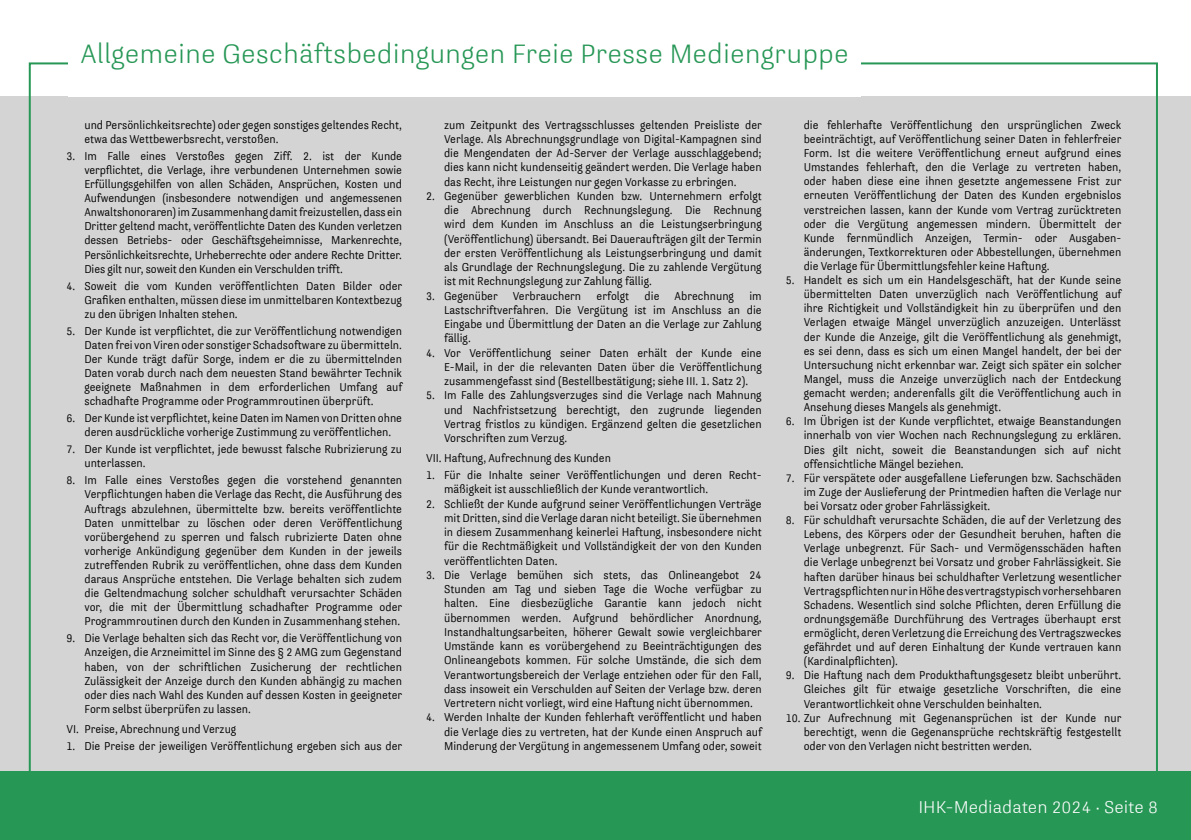
<style>
.page{position:relative;width:1191px;height:840px;background:#fff}
.page>*{position:absolute;margin:0;border:0;box-sizing:border-box;transform-origin:0 0}
.t1{font:300 28px "Medien Union Sans";color:#279756}
.t2{font:300 18px "Medien Union Sans";color:#fff}
.t3{font:12px/14px "Medien Union Sans";color:#000;text-align:justify;scale:.91 1}
</style>
<div class="page">
<div style="left:0;top:96px;width:1191px;height:743px;background:#d5d4d4"></div>
<div style="left:0;top:771px;width:1191px;height:68px;background:#279756"></div>
<h1 class="t1" style="left:80px;top:37px;width:769px">Allgemeine Geschäftsbedingungen Freie Presse Mediengruppe</h1>
<p class="t3" style="left:84px;top:117px;width:350px">und Persönlichkeitsrechte) oder gegen sonstiges geltendes Recht, etwa das Wettbewerbsrecht, verstoßen.</p>
<p class="t3" style="left:84px;top:148px;width:350px;text-indent:-18px">3. Im Falle eines Verstoßes gegen Ziff. 2. ist der Kunde verpflichtet, die Verlage, ihre verbundenen Unternehmen sowie Erfüllungsgehilfen von allen Schäden, Ansprüchen, Kosten und Aufwendungen (insbesondere notwendigen und angemessenen Anwaltshonoraren) im Zusammenhang damit freizustellen, dass ein Dritter geltend macht, veröffentlichte Daten des Kunden verletzen dessen Betriebs- oder Geschäftsgeheimnisse, Markenrechte, Persönlichkeitsrechte, Urheberrechte oder andere Rechte Dritter.<br>Dies gilt nur, soweit den Kunden ein Verschulden trifft.</p>
<p class="t3" style="left:84px;top:278px;width:351px;text-indent:-18px">4. Soweit die vom Kunden veröffentlichten Daten Bilder oder Grafiken enthalten, müssen diese im unmittelbaren Kontextbezug zu den übrigen Inhalten stehen.</p>
<p class="t3" style="left:84px;top:323px;width:351px;text-indent:-18px">5. Der Kunde ist verpflichtet, die zur Veröffentlichung notwendigen Daten frei von Viren oder sonstiger Schadsoftware zu übermitteln.<br>Der Kunde trägt dafür Sorge, indem er die zu übermittelnden Daten vorab durch nach dem neuesten Stand bewährter Technik geeignete Maßnahmen in dem erforderlichen Umfang auf schadhafte Programme oder Programmroutinen überprüft.</p>
<p class="t3" style="left:66px;top:411px;width:370px;text-align:center">6. DerKunde ist verpflichtet, keine Daten im Namen von Dritten ohne deren ausdrückliche vorherige Zustimmung zu veröffentlichen.</p>
<p class="t3" style="left:84px;top:442px;width:350px;text-indent:-18px">7. Der Kunde ist verpflichtet, jede bewusst falsche Rubrizierung zu unterlassen.</p>
<p class="t3" style="left:84px;top:473px;width:351px;text-indent:-18px">8. Im Falle eines Verstoßes gegen die vorstehend genannten Verpflichtungen haben die Verlage das Recht, die Ausführung des Auftrags abzulehnen, übermittelte bzw. bereits veröffentlichte Daten unmittelbar zu löschen oder deren Veröffentlichung vorübergehend zu sperren und falsch rubrizierte Daten ohne vorherige Ankündigung gegenüber dem Kunden in der jeweils zutreffenden Rubrik zu veröffentlichen, ohne dass dem Kunden daraus Ansprüche entstehen. Die Verlage behalten sich zudem die Geltendmachung solcher schuldhaft verursachter Schäden vor, die mit der Übermittlung schadhafter Programme oder Programmroutinen durch den Kunden in Zusammenhang stehen.</p>
<p class="t3" style="left:84px;top:631px;width:351px;text-indent:-18px">9. Die Verlage behalten sich das Recht vor, die Veröffentlichung von Anzeigen, die Arzneimittel im Sinne des § 2 AMG zum Gegenstand haben, von der schriftlichen Zusicherung der rechtlichen Zulässigkeit der Anzeige durch den Kunden abhängig zu machen oder dies nach Wahl des Kunden auf dessen Kosten in geeigneter Form selbst überprüfen zu lassen.</p>
<p class="t3" style="left:66px;top:721px;width:188px">VI. Preise, Abrechnung und Verzug</p>
<p class="t3" style="left:66px;top:738px;width:370px">1. Die Preise der jeweiligen Veröffentlichung ergeben sich aus der</p>
<p class="t3" style="left:444px;top:117px;width:351px">zum Zeitpunkt des Vertragsschlusses geltenden Preisliste der Verlage. Als Abrechnungsgrundlage von Digital-Kampagnen sind die Mengendaten der Ad-Server der Verlage ausschlaggebend; dies kann nicht kundenseitig geändert werden. Die Verlage haben das Recht, ihre Leistungen nur gegen Vorkasse zu erbringen.</p>
<p class="t3" style="left:444px;top:188px;width:350px;text-indent:-18px">2. Gegenüber gewerblichen Kunden bzw. Unternehmern erfolgt die Abrechnung durch Rechnungslegung. Die Rechnung wird dem Kunden im Anschluss an die Leistungserbringung (Veröffentlichung) übersandt. Bei Daueraufträgen gilt der Termin der ersten Veröffentlichung als Leistungserbringung und damit als Grundlage der Rechnungslegung. Die zu zahlende Vergütung ist mit Rechnungslegung zur Zahlung fällig.</p>
<p class="t3" style="left:426px;top:288px;width:172px">3. Gegenüber Verbrauchern</p>
<p class="t3" style="left:596px;top:288px;width:37px">erfolgt</p>
<p class="t3" style="left:644px;top:288px;width:18px">die</p>
<p class="t3" style="left:674px;top:288px;width:67px">Abrechnung</p>
<p class="t3" style="left:444px;top:288px;width:350px;text-indent:305px">im Lastschriftverfahren. Die Vergütung ist im Anschluss an die Eingabe und Übermittlung der Daten an die Verlage zur Zahlung fällig.</p>
<p class="t3" style="left:444px;top:345px;width:350px;text-indent:-18px">4. Vor Veröffentlichung seiner Daten erhält der Kunde eine E-Mail, in der die relevanten Daten über die Veröffentlichung zusammengefasst sind (Bestellbestätigung; siehe III. 1. Satz 2).</p>
<p class="t3" style="left:444px;top:388px;width:350px;text-indent:-18px">5. Im Falle des Zahlungsverzuges sind die Verlage nach Mahnung und Nachfristsetzung berechtigt, den zugrunde liegenden Vertrag fristlos zu kündigen. Ergänzend gelten die gesetzlichen Vorschriften zum Verzug.</p>
<p class="t3" style="left:426px;top:450px;width:205px">VII. Haftung, Aufrechnung des Kunden</p>
<p class="t3" style="left:444px;top:467px;width:350px;text-indent:-18px">1. Für die Inhalte seiner Veröffentlichungen und deren Recht&shy;mäßigkeit ist ausschließlich der Kunde verantwortlich.</p>
<p class="t3" style="left:444px;top:496px;width:350px;text-indent:-18px">2. Schließt der Kunde aufgrund seiner Veröffentlichungen Verträge mit Dritten, sind die Verlage daran nicht beteiligt. Sie übernehmen in diesem Zusammenhang keinerlei Haftung, insbesondere nicht für die Rechtmäßigkeit und Vollständigkeit der von den Kunden veröffentlichten Daten.</p>
<p class="t3" style="left:444px;top:567px;width:351px;text-indent:-18px">3. Die Verlage bemühen sich stets, das Onlineangebot 24<br>Stunden am Tag und sieben Tage die Woche verfügbar zu halten. Eine diesbezügliche Garantie kann jedoch nicht übernommen werden. Aufgrund behördlicher Anordnung, Instandhaltungsarbeiten, höherer Gewalt sowie vergleichbarer Umstände kann es vorübergehend zu Beeinträchtigungen des Onlineangebots kommen. Für solche Umstände, die sich dem Verantwortungsbereich der Verlage entziehen oder für den Fall, dass insoweit ein Verschulden auf Seiten der Verlage bzw. deren Vertretern nicht vorliegt, wird eine Haftung nicht übernommen.</p>
<p class="t3" style="left:444px;top:709px;width:351px;text-indent:-18px">4. Werden Inhalte der Kunden fehlerhaft veröffentlicht und haben die Verlage dies zu vertreten, hat der Kunde einen Anspruch auf Minderung der Vergütung in angemessenem Umfang oder, soweit</p>
<p class="t3" style="left:803px;top:118px;width:351px">die fehlerhafte Veröffentlichung den ursprünglichen Zweck beeinträchtigt, auf Veröffentlichung seiner Daten in fehlerfreier Form. Ist die weitere Veröffentlichung erneut aufgrund eines Umstandes fehlerhaft, den die Verlage zu vertreten haben, oder haben diese eine ihnen gesetzte angemessene Frist zur erneuten Veröffentlichung der Daten des Kunden ergebnislos verstreichen lassen, kann der Kunde vom Vertrag zurücktreten oder die Vergütung angemessen mindern. Übermittelt der Kunde fernmündlich Anzeigen, Termin- oder Ausgaben&shy;änderungen, Textkorrekturen oder Abbestellungen, übernehmen die Verlage für Übermittlungsfehler keine Haftung.</p>
<p class="t3" style="left:803px;top:273px;width:351px;text-indent:-18px">5. Handelt es sich um ein Handelsgeschäft, hat der Kunde seine übermittelten Daten unverzüglich nach Veröffentlichung auf ihre Richtigkeit und Vollständigkeit hin zu überprüfen und den Verlagen etwaige Mängel unverzüglich anzuzeigen. Unterlässt der Kunde die Anzeige, gilt die Veröffentlichung als genehmigt, es sei denn, dass es sich um einen Mangel handelt, der bei der Untersuchung nicht erkennbar war. Zeigt sich später ein solcher Mangel, muss die Anzeige unverzüglich nach der Entdeckung gemacht werden; anderenfalls gilt die Veröffentlichung auch in Ansehung dieses Mangels als genehmigt.</p>
<p class="t3" style="left:803px;top:414px;width:350px;text-indent:-18px">6. Im Übrigen ist der Kunde verpflichtet, etwaige Beanstandungen innerhalb von vier Wochen nach Rechnungslegung zu erklären.<br>Dies gilt nicht, soweit die Beanstandungen sich auf nicht offensichtliche Mängel beziehen.</p>
<p class="t3" style="left:803px;top:470px;width:351px;text-indent:-18px">7. Für verspätete oder ausgefallene Lieferungen bzw. Sachschäden im Zuge der Auslieferung der Printmedien haften die Verlage nur bei Vorsatz oder grober Fahrlässigkeit.</p>
<p class="t3" style="left:803px;top:512px;width:351px;text-indent:-18px">8. Für schuldhaft verursachte Schäden, die auf der Verletzung des Lebens, des Körpers oder der Gesundheit beruhen, haften die Verlage unbegrenzt. Für Sach- und Vermögensschäden haften die Verlage unbegrenzt bei Vorsatz und grober Fahrlässigkeit. Sie haften darüber hinaus bei schuldhafter Verletzung wesentlicher VertragspflichtennurinHöhedesvertragstypischvorhersehbaren Schadens. Wesentlich sind solche Pflichten, deren Erfüllung die ordnungsgemäße Durchführung des Vertrages überhaupt erst ermöglicht, deren Verletzung die Erreichung des Vertragszweckes gefährdet und auf deren Einhaltung der Kunde vertrauen kann (Kardinalpflichten).</p>
<p class="t3" style="left:803px;top:667px;width:350px;text-indent:-18px">9. Die Haftung nach dem Produkthaftungsgesetz bleibt unberührt.<br>Gleiches gilt für etwaige gesetzliche Vorschriften, die eine Verantwortlichkeit ohne Verschulden beinhalten.</p>
<p class="t3" style="left:803px;top:710px;width:351px;text-indent:-18px">10. Zur Aufrechnung mit Gegenansprüchen ist der Kunde nur berechtigt, wenn die Gegenansprüche rechtskräftig festgestellt oder von den Verlagen nicht bestritten werden.</p>
<h2 class="t2" style="left:918px;top:795px;width:241px">IHK-Mediadaten 2024 · Seite 8</h2>
</div>
